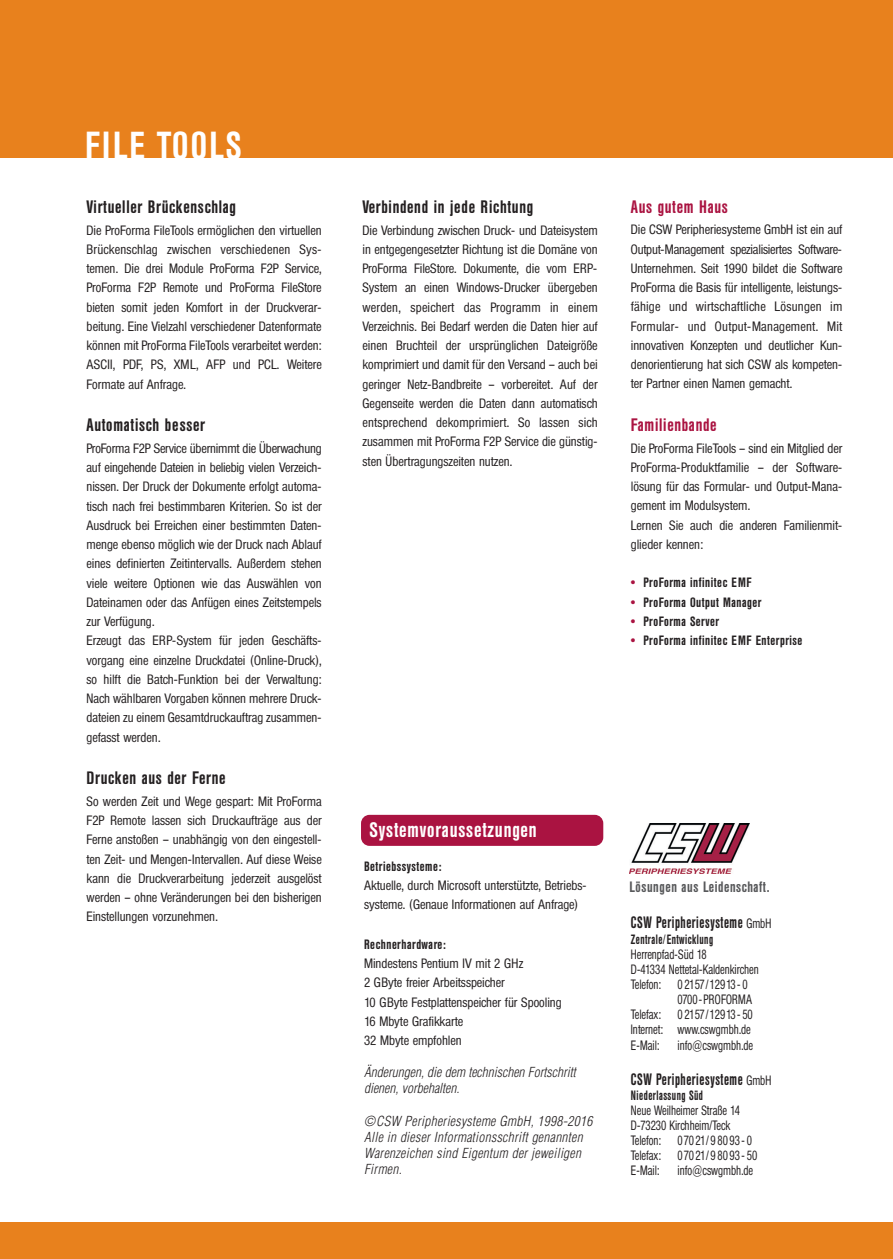
<style>
.page{position:relative;width:893px;height:1259px;background:#fff}
.page>*{position:absolute;margin:0;border:0;box-sizing:border-box;transform-origin:0 0}
.t1{font:500 39px "Helvetica Con BQ";letter-spacing:.06em;color:#fff}
.t2{font:500 21px "Helvetica Con BQ";letter-spacing:.04em;color:#fff}
.t3{font:500 18px "Helvetica Con BQ";letter-spacing:.04em;color:#231f20}
.t4{font:500 18px "Helvetica Con BQ";letter-spacing:.04em;color:#aa1341}
.t5{font:500 16.5px "Helvetica Con BQ";letter-spacing:.04em;color:#231f20;scale:.85 1}
.t6{font:500 15px "Helvetica Con BQ";letter-spacing:.04em;color:#57585a}
.t7{font:300 13.5px/19.2px "Helvetica Con BQ";color:#231f20;text-align:justify}
.t8{font:300 13.5px/15px "Helvetica Con BQ";color:#231f20;scale:.85 1}
.t9{font:500 13.5px "Helvetica Con BQ";letter-spacing:.04em;color:#231f20}
.t10{font:italic 300 condensed 13.5px/16.2px "Helvetica";letter-spacing:.02em;color:#231f20}
.t11{font:italic 300 condensed 13.5px/16.2px "Helvetica";color:#231f20}
.t12{font:500 13.5px "Helvetica Con BQ";letter-spacing:.04em;color:#231f20;scale:.85 1}
.t13{font:300 13.5px "Helvetica Con BQ";letter-spacing:.02em;color:#231f20;scale:.85 1}
.s1{color:#aa1341}
.s2{font-weight:300;font-size:13.5px}
</style>
<div class="page">
<div style="left:0;top:0;width:893px;height:157px;background:#e8811d"></div>
<img style="left:629px;top:823px;width:120px;height:50px">
<div style="left:0;top:1222px;width:893px;height:37px;background:#e8811d"></div>
<div style="left:361px;top:815px;width:242px;height:31px;background:#aa1341;border-radius:9px"></div>
<h1 class="t1" style="left:85px;top:125px;width:158px">FILE TOOLS</h1>
<h3 class="t3" style="left:87px;top:197px;width:151px">Virtueller Brückenschlag</h3>
<p class="t7" style="left:87px;top:220px;width:237px">Die ProForma FileTools ermöglichen den virtuellen Brückenschlag zwischen verschiedenen Sys&shy;temen. Die drei Module ProForma F2P Service, ProForma F2P Remote und ProForma FileStore bieten somit jeden Komfort in der Druckverar&shy;beitung. Eine Vielzahl verschiedener Datenformate können mit ProForma FileTools verarbeitet werden:<br>ASCII, PDF, PS, XML, AFP und PCL. Weitere Formate auf Anfrage.</p>
<h3 class="t3" style="left:87px;top:416px;width:120px">Automatisch besser</h3>
<p class="t7" style="left:87px;top:438px;width:237px;text-align:left">ProForma F2P Service übernimmt die Überwachung auf eingehende Dateien in beliebig vielen Verzeich&shy;nissen. Der Druck der Dokumente erfolgt automa&shy;tisch nach frei bestimmbaren Kriterien. So ist der Ausdruck bei Erreichen einer bestimmten Daten&shy;menge ebenso möglich wie der Druck nach Ablauf eines definierten Zeitintervalls. Außerdem stehen viele weitere Optionen wie das Auswählen von Dateinamen oder das Anfügen eines Zeitstempels zur Verfügung.<br>Erzeugt das ERP-System für jeden Geschäfts&shy;vorgang eine einzelne Druckdatei (Online-Druck), so hilft die Batch-Funktion bei der Verwaltung:<br>Nach wählbaren Vorgaben können mehrere Druck&shy;dateien zu einem Gesamtdruckauftrag zusammen&shy;gefasst werden.</p>
<h3 class="t3" style="left:87px;top:768px;width:141px">Drucken aus der Ferne</h3>
<p class="t7" style="left:87px;top:791px;width:237px">So werden Zeit und Wege gespart: Mit ProForma F2P Remote lassen sich Druckaufträge aus der Ferne anstoßen – unabhängig von den eingestell&shy;ten Zeit- und Mengen-Intervallen. Auf diese Weise kann die Druckverarbeitung jederzeit ausgelöst werden – ohne Veränderungen bei den bisherigen Einstellungen vorzunehmen.</p>
<h3 class="t3" style="left:362px;top:197px;width:172px">Verbindend in jede Richtung</h3>
<p class="t7" style="left:362px;top:220px;width:237px">Die Verbindung zwischen Druck- und Dateisystem in entgegengesetzter Richtung ist die Domäne von ProForma FileStore. Dokumente, die vom ERP-System an einen Windows-Drucker übergeben werden, speichert das Programm in einem Verzeichnis. Bei Bedarf werden die Daten hier auf einen Bruchteil der ursprünglichen Dateigröße komprimiert und damit für den Versand – auch bei geringer Netz-Bandbreite – vorbereitet. Auf der Gegenseite werden die Daten dann automatisch entsprechend dekomprimiert. So lassen sich zusammen mit ProForma F2P Service die günstig&shy;sten Übertragungszeiten nutzen.</p>
<h3 class="t4" style="left:631px;top:197px;width:98px">Aus gutem Haus</h3>
<p class="t7" style="left:631px;top:220px;width:213px">Die CSW Peripheriesysteme GmbH ist ein auf Output-Management spezialisiertes Software-Unternehmen. Seit 1990 bildet die Software ProForma die Basis für intelligente, leistungs&shy;fähige und wirtschaftliche Lösungen im Formular- und Output-Management. Mit innovativen Konzepten und deutlicher Kun&shy;denorientierung hat sich CSW als kompeten&shy;ter Partner einen Namen gemacht.</p>
<h3 class="t4" style="left:631px;top:415px;width:87px">Familienbande</h3>
<p class="t7" style="left:631px;top:438px;width:213px;text-align:left">Die ProForma FileTools – sind ein Mitglied der ProForma-Produktfamilie – der Software&shy;lösung für das Formular- und Output-Mana&shy;gement im Modulsystem.<br>Lernen Sie auch die anderen Familienmit&shy;glieder kennen:</p>
<p class="t9" style="left:631px;top:575px;width:122px"><span class="s1">•</span> ProForma infinitec EMF</p>
<p class="t9" style="left:631px;top:595px;width:132px"><span class="s1">•</span> ProForma Output Manager</p>
<p class="t9" style="left:631px;top:614px;width:90px"><span class="s1">•</span> ProForma Server</p>
<p class="t9" style="left:631px;top:633px;width:173px"><span class="s1">•</span> ProForma infinitec EMF Enterprise</p>
<h2 class="t2" style="left:370px;top:819px;width:169px">Systemvoraussetzungen</h2>
<p class="t9" style="left:364px;top:859px;width:79px">Betriebssysteme:</p>
<p class="t7" style="left:364px;top:875px;width:224px">Aktuelle, durch Microsoft unterstützte, Betriebs&shy;systeme. (Genaue Informationen auf Anfrage)</p>
<p class="t9" style="left:364px;top:937px;width:83px">Rechnerhardware:</p>
<p class="t7" style="left:364px;top:953px;width:199px;text-align:left">Mindestens Pentium IV mit 2 GHz<br>2 GByte freier Arbeitsspeicher<br>10 GByte Festplattenspeicher für Spooling<br>16 Mbyte Grafikkarte<br>32 Mbyte empfohlen</p>
<p class="t11" style="left:364px;top:1065px;width:213px">Änderungen, die dem technischen Fortschritt dienen, vorbehalten.</p>
<p class="t10" style="left:364px;top:1113px;width:230px">©CSW Peripheriesysteme GmbH, 1998-2016<br>Alle in dieser Informationsschrift genannten Warenzeichen sind Eigentum der jeweiligen Firmen.</p>
<p class="t6" style="left:629px;top:879px;width:142px">Lösungen aus Leidenschaft.</p>
<p class="t5" style="left:631px;top:913px;width:167px">CSW Peripheriesysteme <span class="s2">GmbH</span></p>
<p class="t12" style="left:631px;top:932px;width:98px">Zentrale/Entwicklung</p>
<p class="t8" style="left:631px;top:947px;width:91px">Herrenpfad-Süd 18</p>
<p class="t8" style="left:631px;top:962px;width:152px">D-41334 Nettetal-Kaldenkirchen</p>
<p class="t8" style="left:631px;top:977px;width:139px">Telefon: 0 2157/12913 - 0</p>
<p class="t13" style="left:678px;top:992px;width:89px">0700-PROFORMA</p>
<p class="t8" style="left:631px;top:1007px;width:145px">Telefax: 0 2157/12913 - 50</p>
<p class="t8" style="left:631px;top:1022px;width:143px">Internet: www.cswgmbh.de</p>
<p class="t8" style="left:631px;top:1037px;width:35px">E-Mail:</p>
<p class="t8" style="left:678px;top:1037px;width:90px">info@cswgmbh.de</p>
<p class="t5" style="left:631px;top:1070px;width:167px">CSW Peripheriesysteme <span class="s2">GmbH</span></p>
<p class="t12" style="left:631px;top:1087px;width:86px">Niederlassung Süd</p>
<p class="t8" style="left:631px;top:1102px;width:150px">Neue Weilheimer Straße 14<br>D-73230 Kirchheim/Teck<br>Telefon: 070 21/ 9 80 93 - 0<br>Telefax: 070 21/ 9 80 93 - 50<br>E-Mail:</p>
<p class="t8" style="left:678px;top:1162px;width:90px">info@cswgmbh.de</p>
</div>
